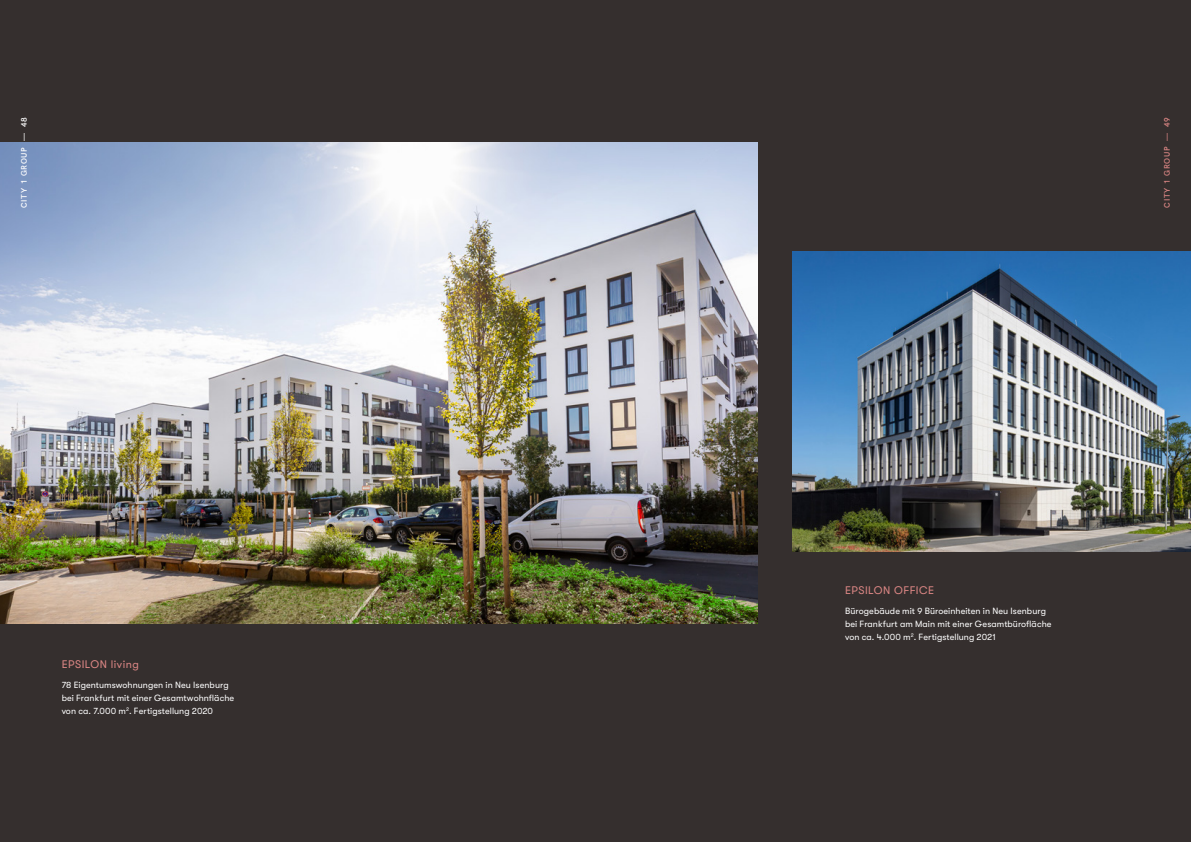
<style>
.page{position:relative;width:1191px;height:842px;background:#352f2e}
.page>*{position:absolute;margin:0;border:0;box-sizing:border-box;transform-origin:0 0}
.t1{font:11px "GT Walsheim";letter-spacing:.045em;color:#db8684}
.t2{font:9px/13px "GT Walsheim";letter-spacing:.005em;color:#fff}
.t3{font:600 8px "Acari Sans";letter-spacing:.085em;color:#db8684}
.t4{font:600 8px "Acari Sans";letter-spacing:.085em;color:#fff}
</style>
<div class="page">
<img style="left:792px;top:252px;width:399px;height:299px">
<img style="left:0;top:143px;width:757px;height:481px">
<p class="t4" style="left:18px;top:208px;width:92px;rotate:-90deg">CITY 1 GROUP — 48</p>
<p class="t1" style="left:62px;top:658px;width:79px">EPSILON living</p>
<p class="t2" style="left:62px;top:678px;width:174px">78 Eigentumswohnungen in Neu Isenburg bei Frankfurt mit einer Gesamtwohnfläche von ca. 7.000 m<sup>2</sup>. Fertigstellung 2020</p>
<p class="t3" style="left:1161px;top:208px;width:92px;rotate:-90deg">CITY 1 GROUP — 49</p>
<p class="t1" style="left:845px;top:584px;width:91px">EPSILON OFFICE</p>
<p class="t2" style="left:845px;top:604px;width:208px">Bürogebäude mit 9 Büroeinheiten in Neu Isenburg bei Frankfurt am Main mit einer Gesamtbürofläche von ca. 4.000 m<sup>2</sup>. Fertigstellung 2021</p>
</div>
